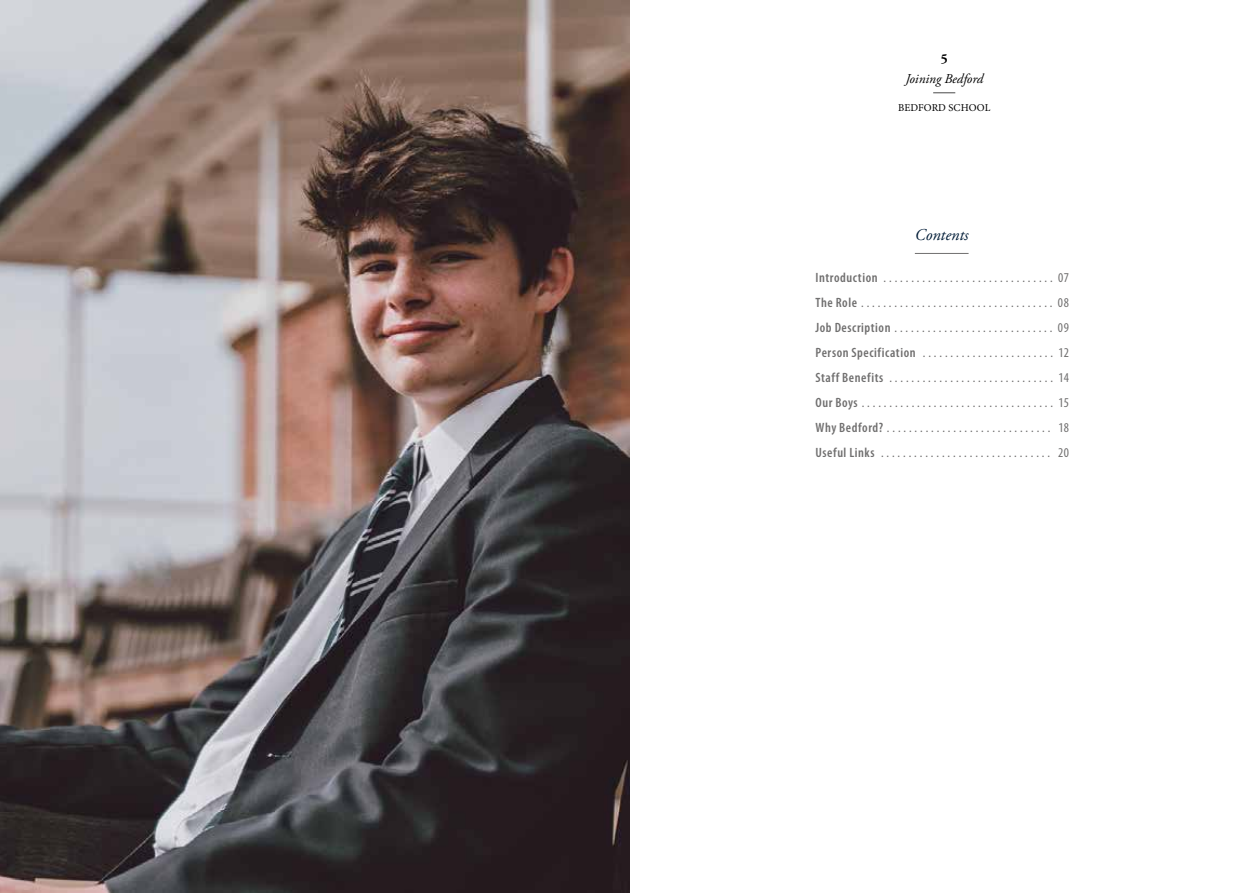
<style>
.page{position:relative;width:1259px;height:893px;background:#fff}
.page>*{position:absolute;margin:0;border:0;box-sizing:border-box;transform-origin:0 0}
.t1{font:italic 16.5px "Adobe Garamond Pro";letter-spacing:.005em;color:#001c37}
.t2{font:condensed 13.5px/25px "Myriad Pro";letter-spacing:.015em;color:#706f6f}
.t3{font:italic 13.5px "Adobe Garamond Pro";color:#000}
.t4{font:700 13.5px "Adobe Garamond Pro";color:#000}
.t5{font:10.5px "Minion Pro";letter-spacing:.01em;color:#000}
.s1{font-weight:600}
</style>
<div class="page">
<svg style="left:933px;top:92px;width:22px;height:1px"></svg>
<img style="left:0;top:0;width:629px;height:893px">
<hr style="left:915px;top:253px;width:53px;height:1px;background:#706f6f">
<p class="t4" style="left:940px;top:51px;width:9px">5</p>
<p class="t3" style="left:905px;top:70px;width:79px">Joining Bedford</p>
<p class="t5" style="left:898px;top:101px;width:94px">BEDFORD SCHOOL</p>
<p class="t1" style="left:915px;top:225px;width:55px">Contents</p>
<p class="t2" style="left:815px;top:265px;width:255px"><span class="s1">Introduction</span> . . . . . . . . . . . . . . . . . . . . . . . . . . . . . . . 07<br><span class="s1">The Role</span> . . . . . . . . . . . . . . . . . . . . . . . . . . . . . . . . . . . 08<br><span class="s1">Job Description</span> . . . . . . . . . . . . . . . . . . . . . . . . . . . . . 09<br><span class="s1">Person Specification<br>Staff Benefits</span> . . . . . . . . . . . . . . . . . . . . . . . . . . . . . . 14<br><span class="s1">Our Boys</span> . . . . . . . . . . . . . . . . . . . . . . . . . . . . . . . . . . . 15<br><span class="s1">Why Bedford?</span> . . . . . . . . . . . . . . . . . . . . . . . . . . . . . . 18<br><span class="s1">Useful Links</span></p>
<p class="t2" style="left:923px;top:340px;width:148px">. . . . . . . . . . . . . . . . . . . . . . . . 12</p>
<p class="t2" style="left:881px;top:440px;width:189px">. . . . . . . . . . . . . . . . . . . . . . . . . . . . . . . 20</p>
</div>
